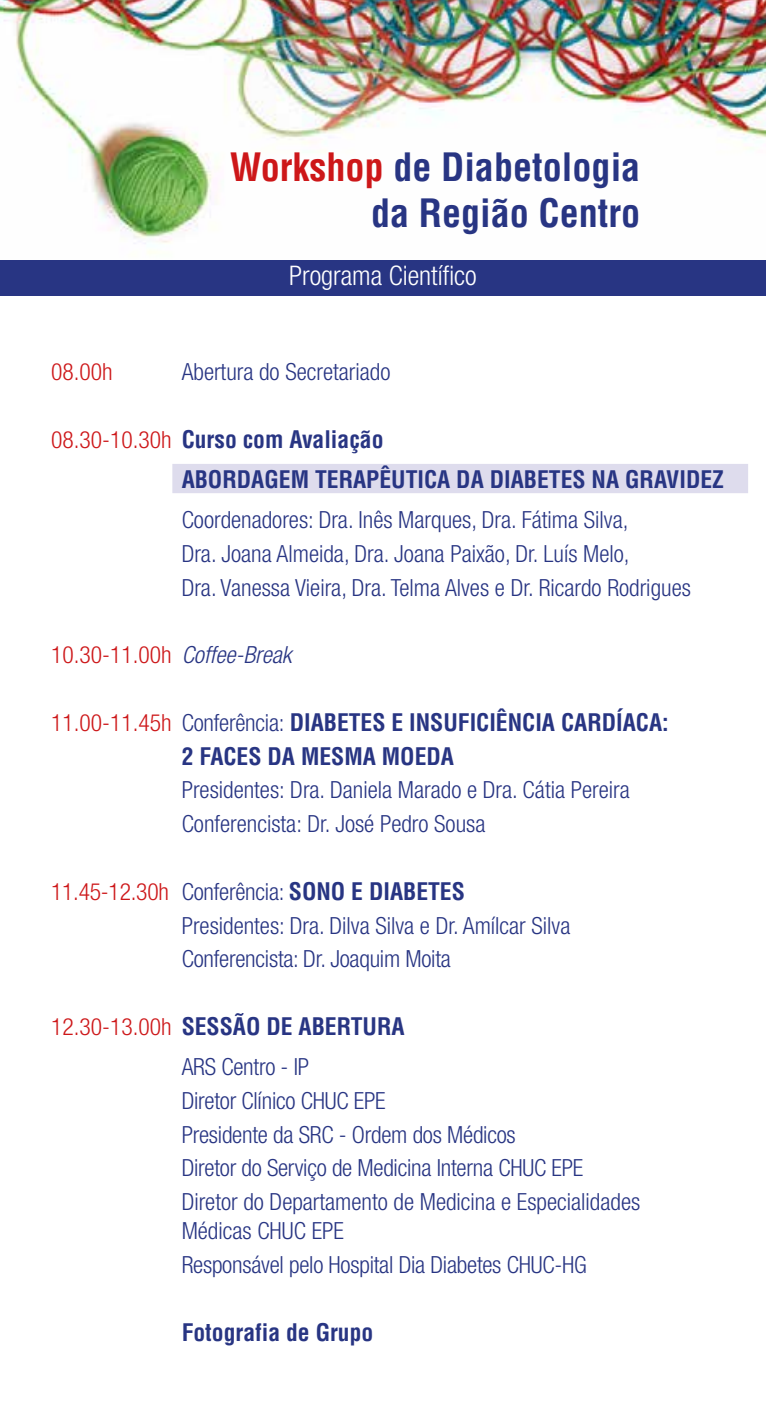
<style>
.page{position:relative;width:766px;height:1404px;background:#fff}
.page>*{position:absolute;margin:0;border:0;box-sizing:border-box;transform-origin:0 0}
.t1{font:700 condensed 38.02px/45.7px "Helvetica";color:#283583;text-align:right}
.t2{font:300 condensed 27px "Helvetica Neue LT Std";color:#fff}
.t3{font:300 condensed 23.62px/33.8px "Helvetica Neue LT Std";color:#283583}
.t4{font:700 condensed 23.62px/40.1px "Helvetica";color:#283583}
.t5{font:300 condensed 23.62px "Helvetica Neue LT Std";color:#cd1719}
.s1{color:#cd1719}
.s2{font-family:"Helvetica Neue LT Std";font-weight:300;color:#cd1719}
.s3{font-style:italic;color:#283583}
.s4{font-family:"Helvetica Neue LT Std";font-weight:300}
</style>
<div class="page">
<img style="left:0;top:0;width:765px;height:254px">
<div style="left:172px;top:464px;width:575px;height:29px;background:#dedced"></div>
<div style="left:0;top:260px;width:765px;height:35px;background:#283583"></div>
<h1 class="t1" style="left:230px;top:144px;width:412px"><span class="s1">Workshop</span> de Diabetologia da Região Centro</h1>
<p class="t2" style="left:289px;top:259px;width:189px">Programa Científico</p>
<p class="t5" style="left:51px;top:358px;width:63px">08.00h</p>
<p class="t3" style="left:182px;top:355px;width:210px">Abertura do Secretariado</p>
<p class="t4" style="left:182px;top:419px;width:543px;text-indent:-131px"><span class="s2">08.30-10.30h</span> Curso com Avaliação<br>ABORDAGEM TERAPÊUTICA DA DIABETES NA GRAVIDEZ</p>
<p class="t3" style="left:182px;top:503px;width:510px">Coordenadores: Dra. Inês Marques, Dra. Fátima Silva,<br>Dra. Joana Almeida, Dra. Joana Paixão, Dr. Luís Melo,<br>Dra. Vanessa Vieira, Dra. Telma Alves e Dr. Ricardo Rodrigues</p>
<p class="t5" style="left:51px;top:641px;width:242px">10.30-11.00h <span class="s3">Coffee-Break</span></p>
<p class="t4" style="left:182px;top:705px;width:488px;line-height:33.8px;text-indent:-131px"><span class="s2">11.00-11.45h</span> <span class="s4">Conferência:</span> DIABETES E INSUFICIÊNCIA CARDÍACA:<br>2 FACES DA MESMA MOEDA</p>
<p class="t3" style="left:182px;top:773px;width:449px">Presidentes: Dra. Daniela Marado e Dra. Cátia Pereira<br>Conferencista: Dr. José Pedro Sousa</p>
<p class="t4" style="left:51px;top:870px;width:415px"><span class="s2">11.45-12.30h</span> <span class="s4">Conferência:</span> SONO E DIABETES</p>
<p class="t3" style="left:182px;top:908px;width:390px">Presidentes: Dra. Dilva Silva e Dr. Amílcar Silva<br>Conferencista: Dr. Joaquim Moita</p>
<p class="t4" style="left:51px;top:1005px;width:355px"><span class="s2">12.30-13.00h</span> SESSÃO DE ABERTURA</p>
<p class="t3" style="left:182px;top:1049px;width:460px">ARS Centro - IP<br>Diretor Clínico CHUC EPE<br>Presidente da SRC - Ordem dos Médicos<br>Diretor do Serviço de Medicina Interna CHUC EPE Diretor do Departamento de Medicina e Especialidades</p>
<p class="t3" style="left:182px;top:1213px;width:406px">Médicas CHUC EPE<br>Responsável pelo Hospital Dia Diabetes CHUC-HG</p>
<p class="t4" style="left:182px;top:1311px;width:193px">Fotografia de Grupo</p>
</div>
